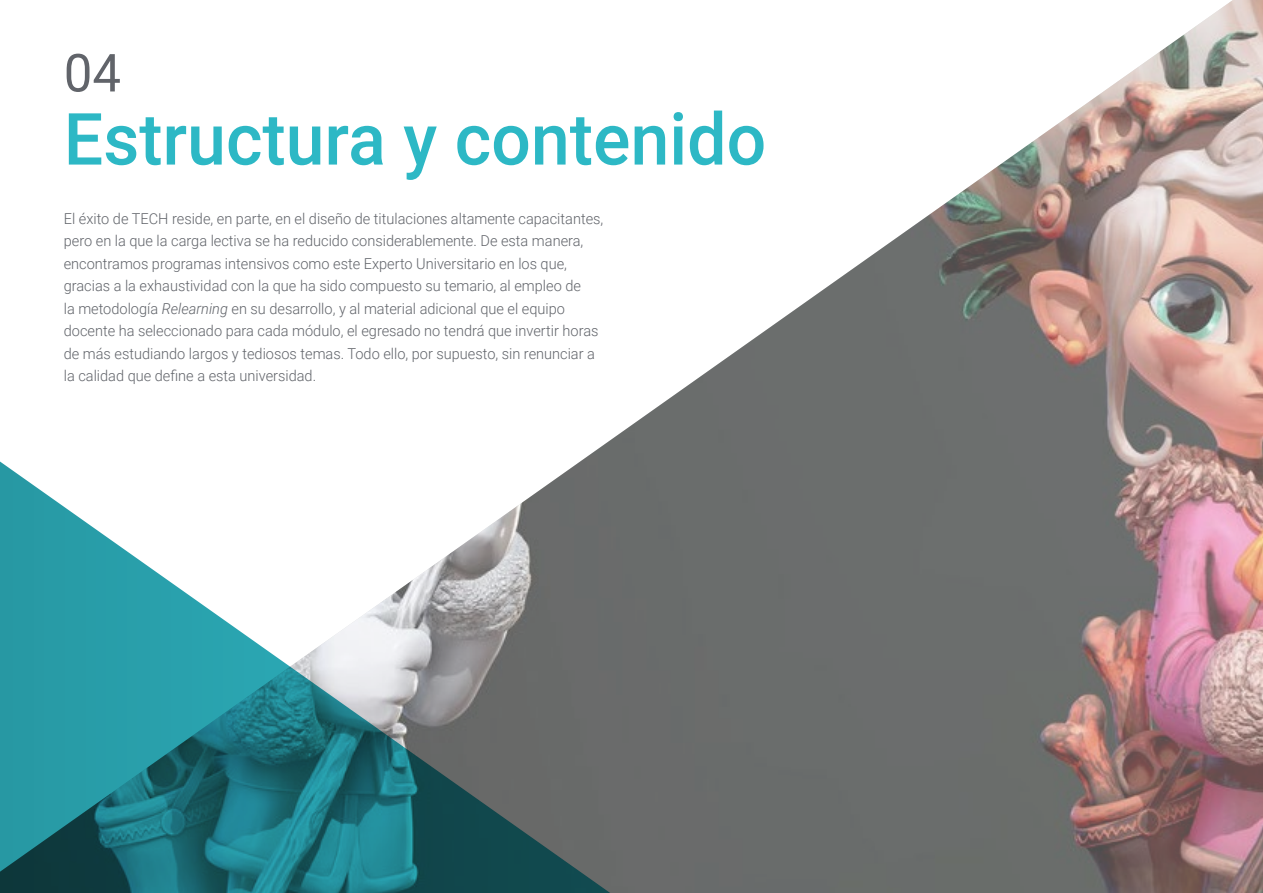
<style>
.page{position:relative;width:1263px;height:893px;background:#fff}
.page>*{position:absolute;margin:0;border:0;box-sizing:border-box;transform-origin:0 0}
.t1{font:500 72px "Roboto";color:#2db8c5}
.t2{font:52.5px "Roboto";color:#61646a}
.t3{font:300 15px/22.5px "Roboto";color:#61646a}
.s1{font-style:italic}
</style>
<div class="page">
<img style="left:602px;top:0;width:661px;height:893px">
<svg style="left:0;top:446px;width:640px;height:447px"></svg>
<h2 class="t2" style="left:64px;top:36px;width:59px">04</h2>
<h1 class="t1" style="left:64px;top:89px;width:704px">Estructura y contenido</h1>
<p class="t3" style="left:64px;top:207px;width:541px">El éxito de TECH reside, en parte, en el diseño de titulaciones altamente capacitantes, pero en la que la carga lectiva se ha reducido considerablemente. De esta manera, encontramos programas intensivos como este Experto Universitario en los que, gracias a la exhaustividad con la que ha sido compuesto su temario, al empleo de<br>la metodología <span class="s1">Relearning</span> en su desarrollo, y al material adicional que el equipo docente ha seleccionado para cada módulo, el egresado no tendrá que invertir horas de más estudiando largos y tediosos temas. Todo ello, por supuesto, sin renunciar a la calidad que define a esta universidad.</p>
</div>
